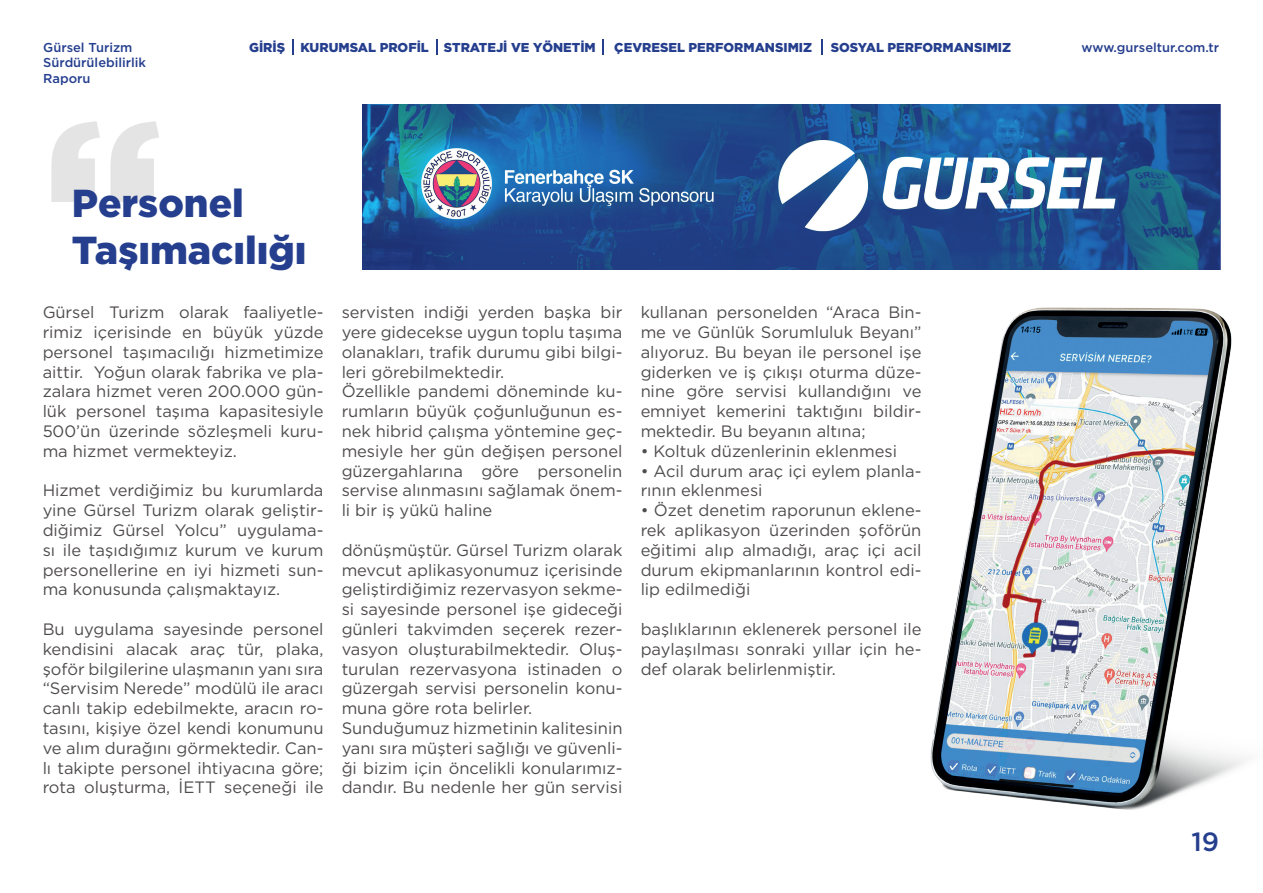
<style>
.page{position:relative;width:1263px;height:893px;background:#fff}
.page>*{position:absolute;margin:0;border:0;box-sizing:border-box;transform-origin:0 0}
.t1{font:222.75px "Gotham Black TR";color:#231f20}
.t2{font:39px/46.8px "Gotham Black TR";color:#253f8e}
.t3{font:26.4px "Gotham Medium TR";color:#253f8e}
.t4{font:16.5px/19.8px "Gotham Book TR";color:#231f20;text-align:justify}
.t5{font:12.9px "Gotham Black TR";color:#253f8e}
.t6{font:12.9px/15.5px "Gotham Medium TR";color:#253f8e}
</style>
<div class="page">
<svg style="left:362px;top:104px;width:858px;height:165px;background:#36639b"></svg>
<img style="left:930px;top:308px;width:316px;height:502px">
<svg style="left:292px;top:39px;width:2px;height:16px"></svg>
<svg style="left:436px;top:39px;width:1px;height:16px"></svg>
<svg style="left:602px;top:39px;width:2px;height:16px"></svg>
<svg style="left:821px;top:39px;width:1px;height:16px"></svg>
<p class="t5" style="left:249px;top:40px;width:348px">GİRİŞ KURUMSAL PROFİL STRATEJİ VE YÖNETİM</p>
<p class="t5" style="left:614px;top:40px;width:199px">ÇEVRESEL PERFORMANSIMIZ</p>
<p class="t5" style="left:831px;top:40px;width:182px">SOSYAL PERFORMANSIMIZ</p>
<p class="t6" style="left:43px;top:39px;width:104px">Gürsel Turizm<br>Sürdürülebilirlik<br>Raporu</p>
<p class="t6" style="left:1081px;top:39px;width:139px">www.gurseltur.com.tr</p>
<h1 class="t1" style="left:43px;top:71px;width:123px">“</h1>
<h2 class="t2" style="left:72px;top:179px;width:236px">Personel<br>Taşımacılığı</h2>
<p class="t4" style="left:43px;top:302px;width:282px">Gürsel Turizm olarak faaliyetle&shy;rimiz içerisinde en büyük yüzde personel taşımacılığı hizmetimize aittir. Yoğun olarak fabrika ve pla&shy;zalara hizmet veren 200.000 gün&shy;lük personel taşıma kapasitesiyle 500’ün üzerinde sözleşmeli kuru&shy;ma hizmet vermekteyiz.</p>
<p class="t4" style="left:43px;top:480px;width:282px">Hizmet verdiğimiz bu kurumlarda yine Gürsel Turizm olarak geliştir&shy;diğimiz Gürsel Yolcu” uygulama&shy;sı ile taşıdığımız kurum ve kurum personellerine en iyi hizmeti sun&shy;ma konusunda çalışmaktayız.</p>
<p class="t4" style="left:43px;top:619px;width:282px">Bu uygulama sayesinde personel kendisini alacak araç tür, plaka, şoför bilgilerine ulaşmanın yanı sıra “Servisim Nerede” modülü ile aracı canlı takip edebilmekte, aracın ro&shy;tasını, kişiye özel kendi konumunu ve alım durağını görmektedir. Can&shy;lı takipte personel ihtiyacına göre; rota oluşturma, İETT seçeneği ile</p>
<p class="t4" style="left:341px;top:302px;width:282px;text-align:left">servisten indiği yerden başka bir yere gidecekse uygun toplu taşıma olanakları, trafik durumu gibi bilgi&shy;leri görebilmektedir.<br>Özellikle pandemi döneminde ku&shy;rumların büyük çoğunluğunun es&shy;nek hibrid çalışma yöntemine geç&shy;mesiyle her gün değişen personel güzergahlarına göre personelin servise alınmasını sağlamak önem&shy;li bir iş yükü haline</p>
<p class="t4" style="left:341px;top:540px;width:282px;text-align:left">dönüşmüştür. Gürsel Turizm olarak mevcut aplikasyonumuz içerisinde geliştirdiğimiz rezervasyon sekme&shy;si sayesinde personel işe gideceği günleri takvimden seçerek rezer&shy;vasyon oluşturabilmektedir. Oluş&shy;turulan rezervasyona istinaden o güzergah servisi personelin konu&shy;muna göre rota belirler.<br>Sunduğumuz hizmetinin kalitesinin yanı sıra müşteri sağlığı ve güvenli&shy;ği bizim için öncelikli konularımız&shy;dandır. Bu nedenle her gün servisi</p>
<p class="t4" style="left:640px;top:302px;width:282px">kullanan personelden “Araca Bin&shy;me ve Günlük Sorumluluk Beyanı” alıyoruz. Bu beyan ile personel işe giderken ve iş çıkışı oturma düze&shy;nine göre servisi kullandığını ve emniyet kemerini taktığını bildir&shy;mektedir. Bu beyanın altına;</p>
<p class="t4" style="left:640px;top:441px;width:258px">• Koltuk düzenlerinin eklenmesi</p>
<p class="t4" style="left:640px;top:461px;width:282px">• Acil durum araç içi eylem planla&shy;rının eklenmesi</p>
<p class="t4" style="left:640px;top:500px;width:282px">• Özet denetim raporunun eklene&shy;rek aplikasyon üzerinden şoförün eğitimi alıp almadığı, araç içi acil durum ekipmanlarının kontrol edi&shy;lip edilmediği</p>
<p class="t4" style="left:640px;top:619px;width:282px">başlıklarının eklenerek personel ile paylaşılması sonraki yıllar için he&shy;def olarak belirlenmiştir.</p>
<h3 class="t3" style="left:1191px;top:826px;width:29px">19</h3>
</div>
